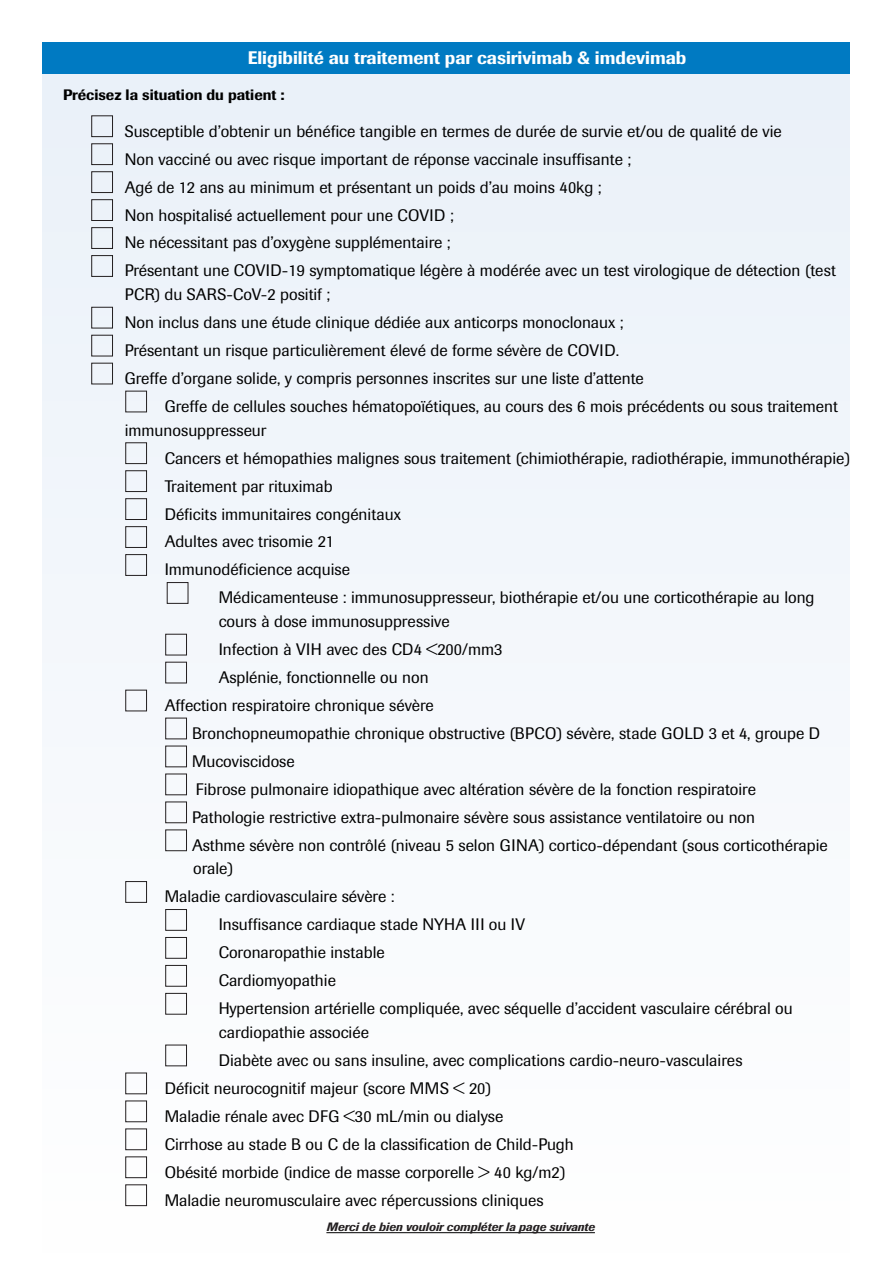
<style>
.page{position:relative;width:893px;height:1263px;background:#fff}
.page>*{position:absolute;margin:0;border:0;box-sizing:border-box;transform-origin:0 0}
.t1{font:500 18px "Imago";color:#fff}
.t2{font:16.5px/23.7px "Imago";color:#000}
.t3{font:500 15px "Imago";color:#000}
.t4{font:italic 500 12px "Imago";color:#231f20}
.s1{color:#231f20}
</style>
<div class="page">
<div style="left:43px;top:58px;width:807px;height:1194px;background:#f4f7fb"></div>
<div style="left:43px;top:43px;width:807px;height:31px;background:#007ac2"></div>
<hr style="left:326px;top:1232px;width:269px;height:1px;background:#000">
<p class="t1" style="left:248px;top:47px;width:440px">Eligibilité au traitement par casirivimab &amp; imdevimab</p>
<p class="t3" style="left:63px;top:86px;width:223px">Précisez la situation du patient :</p>
<p class="t2" style="left:91px;top:119px;width:693px"><span class="s1">■</span> Susceptible d’obtenir un bénéfice tangible en termes de durée de survie et/ou de qualité de vie</p>
<p class="t2" style="left:91px;top:147px;width:542px"><span class="s1">■</span> Non vacciné ou avec risque important de réponse vaccinale insuffisante ;</p>
<p class="t2" style="left:91px;top:175px;width:512px"><span class="s1">■</span> Agé de 12 ans au minimum et présentant un poids d’au moins 40kg ;</p>
<p class="t2" style="left:91px;top:203px;width:365px"><span class="s1">■</span> Non hospitalisé actuellement pour une COVID ;</p>
<p class="t2" style="left:91px;top:231px;width:361px"><span class="s1">■</span> Ne nécessitant pas d’oxygène supplémentaire ;</p>
<p class="t2" style="left:125px;top:259px;width:713px;text-indent:-34px"><span class="s1">■</span> Présentant une COVID-19 symptomatique légère à modérée avec un test virologique de détection (test<br>PCR) du SARS-CoV-2 positif ;</p>
<p class="t2" style="left:91px;top:311px;width:534px"><span class="s1">■</span> Non inclus dans une étude clinique dédiée aux anticorps monoclonaux ;</p>
<p class="t2" style="left:91px;top:339px;width:530px"><span class="s1">■</span> Présentant un risque particulièrement élevé de forme sévère de COVID.</p>
<p class="t2" style="left:91px;top:366px;width:555px"><span class="s1">■</span> Greffe d’organe solide, y compris personnes inscrites sur une liste d’attente</p>
<p class="t2" style="left:125px;top:394px;width:715px"><span class="s1">■</span> Greffe de cellules souches hématopoïétiques, au cours des 6 mois précédents ou sous traitement immunosuppresseur</p>
<p class="t2" style="left:125px;top:446px;width:727px"><span class="s1">■</span> Cancers et hémopathies malignes sous traitement (chimiothérapie, radiothérapie, immunothérapie)</p>
<p class="t2" style="left:125px;top:474px;width:210px"><span class="s1">■</span> Traitement par rituximab</p>
<p class="t2" style="left:125px;top:502px;width:278px"><span class="s1">■</span> Déficits immunitaires congénitaux</p>
<p class="t2" style="left:125px;top:530px;width:211px"><span class="s1">■</span> Adultes avec trisomie 21</p>
<p class="t2" style="left:125px;top:558px;width:227px"><span class="s1">■</span> Immunodéficience acquise</p>
<p class="t2" style="left:219px;top:586px;width:597px;text-indent:-52px"><span class="s1">■</span> Médicamenteuse : immunosuppresseur, biothérapie et/ou une corticothérapie au long cours à dose immunosuppressive</p>
<p class="t2" style="left:165px;top:637px;width:339px"><span class="s1">■</span> Infection à VIH avec des CD4 &lt;200/mm3</p>
<p class="t2" style="left:165px;top:665px;width:266px"><span class="s1">■</span> Asplénie, fonctionnelle ou non</p>
<p class="t2" style="left:125px;top:693px;width:311px"><span class="s1">■</span> Affection respiratoire chronique sévère</p>
<p class="t2" style="left:165px;top:721px;width:657px"><span class="s1">■</span> Bronchopneumopathie chronique obstructive (BPCO) sévère, stade GOLD 3 et 4, groupe D</p>
<p class="t2" style="left:165px;top:749px;width:132px"><span class="s1">■</span> Mucoviscidose</p>
<p class="t2" style="left:165px;top:777px;width:593px"><span class="s1">■</span> Fibrose pulmonaire idiopathique avec altération sévère de la fonction respiratoire</p>
<p class="t2" style="left:165px;top:805px;width:592px"><span class="s1">■</span> Pathologie restrictive extra-pulmonaire sévère sous assistance ventilatoire ou non</p>
<p class="t2" style="left:193px;top:833px;width:636px;text-indent:-28px"><span class="s1">■</span> Asthme sévère non contrôlé (niveau 5 selon GINA) cortico-dépendant (sous corticothérapie orale)</p>
<p class="t2" style="left:125px;top:885px;width:271px"><span class="s1">■</span> Maladie cardiovasculaire sévère :</p>
<p class="t2" style="left:165px;top:913px;width:362px"><span class="s1">■</span> Insuffisance cardiaque stade NYHA III ou IV</p>
<p class="t2" style="left:165px;top:941px;width:222px"><span class="s1">■</span> Coronaropathie instable</p>
<p class="t2" style="left:165px;top:969px;width:173px"><span class="s1">■</span> Cardiomyopathie</p>
<p class="t2" style="left:219px;top:997px;width:576px;text-indent:-54px"><span class="s1">■</span> Hypertension artérielle compliquée, avec séquelle d’accident vasculaire cérébral ou cardiopathie associée</p>
<p class="t2" style="left:165px;top:1048px;width:579px"><span class="s1">■</span> Diabète avec ou sans insuline, avec complications cardio-neuro-vasculaires</p>
<p class="t2" style="left:125px;top:1076px;width:368px"><span class="s1">■</span> Déficit neurocognitif majeur (score MMS &lt; 20)</p>
<p class="t2" style="left:125px;top:1104px;width:380px"><span class="s1">■</span> Maladie rénale avec DFG &lt;30 mL/min ou dialyse</p>
<p class="t2" style="left:125px;top:1132px;width:451px"><span class="s1">■</span> Cirrhose au stade B ou C de la classification de Child-Pugh</p>
<p class="t2" style="left:125px;top:1160px;width:442px"><span class="s1">■</span> Obésité morbide (indice de masse corporelle &gt; 40 kg/m2)</p>
<p class="t2" style="left:125px;top:1188px;width:421px"><span class="s1">■</span> Maladie neuromusculaire avec répercussions cliniques</p>
<p class="t4" style="left:326px;top:1220px;width:270px">Merci de bien vouloir compléter la page suivante</p>
</div>
